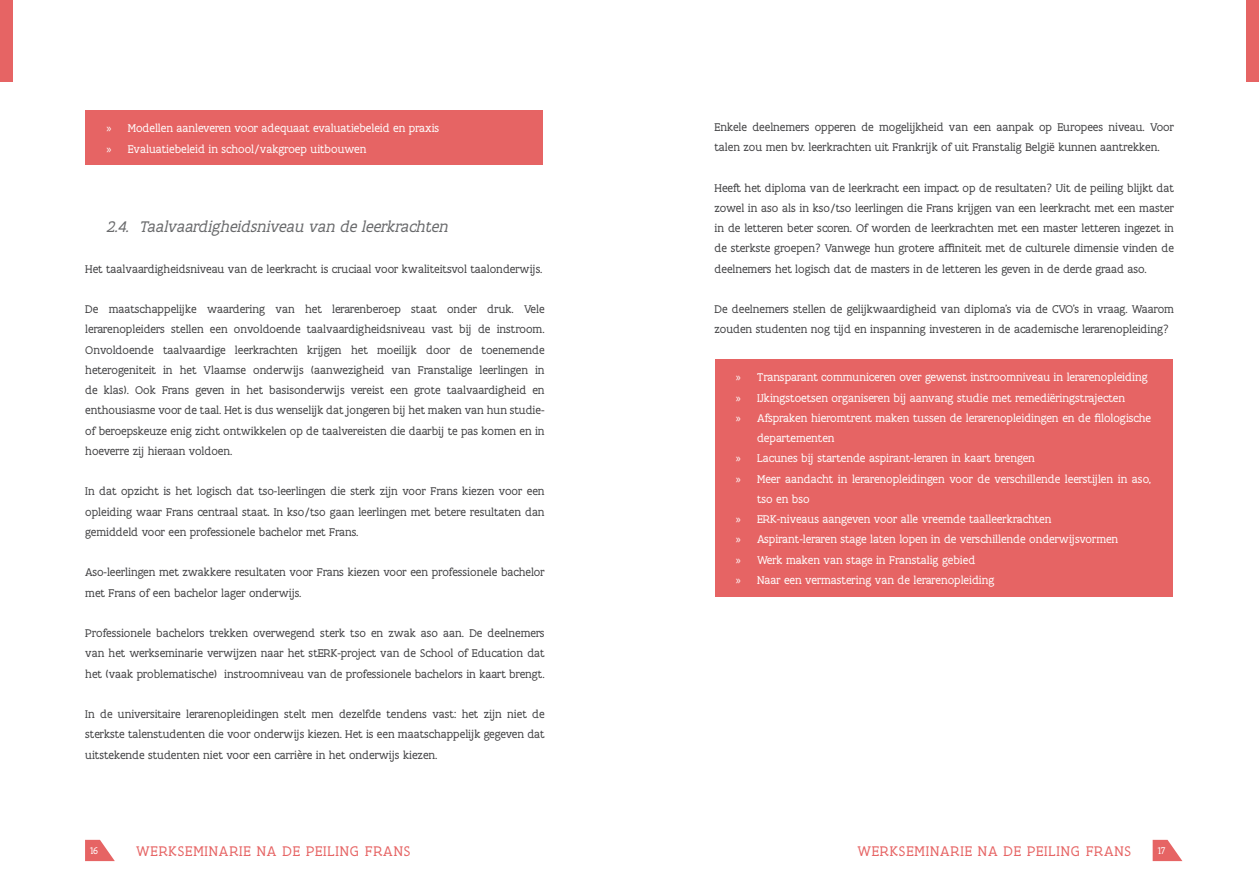
<style>
.page{position:relative;width:1259px;height:893px;background:#fff}
.page>*{position:absolute;margin:0;border:0;box-sizing:border-box;transform-origin:0 0}
.t1{font:italic 16.5px "Flanders Art Serif";color:#696a6c}
.t2{font:15px "Flanders Art Serif";letter-spacing:.055em;color:#e66464}
.t3{font:12px/20.2px "Flanders Art Serif";color:#404042;text-align:justify}
.t4{font:12px/20.2px "Flanders Art Serif";color:#fff}
.t5{font:10.5px "Flanders Art Serif";color:#fff}
.s1{font-family:"Myriad Pro"}
</style>
<div class="page">
<div style="left:1246px;top:0;width:13px;height:82px;background:#e66464"></div>
<div style="left:0;top:0;width:13px;height:82px;background:#e66464"></div>
<svg style="left:1152px;top:840px;width:30px;height:21px"></svg>
<svg style="left:85px;top:840px;width:30px;height:21px"></svg>
<div style="left:714px;top:360px;width:458px;height:237px;background:#e66464"></div>
<div style="left:85px;top:111px;width:458px;height:54px;background:#e66464"></div>
<p class="t4" style="left:107px;top:119px;width:334px"><span class="s1">»</span> Modellen aanleveren voor adequaat evaluatiebeleid en praxis <span class="s1">»</span> Evaluatiebeleid in school/vakgroep uitbouwen</p>
<h1 class="t1" style="left:107px;top:220px;width:346px">2.4. Taalvaardigheidsniveau van de leerkrachten</h1>
<p class="t3" style="left:85px;top:259px;width:458px">Het taalvaardigheidsniveau van de leerkracht is cruciaal voor kwaliteitsvol taalonderwijs.</p>
<p class="t3" style="left:85px;top:300px;width:461px">De maatschappelijke waardering van het lerarenberoep staat onder druk. Vele lerarenopleiders stellen een onvoldoende taalvaardigheidsniveau vast bij de instroom.<br>Onvoldoende taalvaardige leerkrachten krijgen het moeilijk door de toenemende heterogeniteit in het Vlaamse onderwijs (aanwezigheid van Franstalige leerlingen in de klas). Ook Frans geven in het basisonderwijs vereist een grote taalvaardigheid en enthousiasme voor de taal. Het is dus wenselijk dat jongeren bij het maken van hun studie&shy;of beroepskeuze enig zicht ontwikkelen op de taalvereisten die daarbij te pas komen en in hoeverre zij hieraan voldoen.</p>
<p class="t3" style="left:85px;top:482px;width:461px">In dat opzicht is het logisch dat tso-leerlingen die sterk zijn voor Frans kiezen voor een opleiding waar Frans centraal staat. In kso/tso gaan leerlingen met betere resultaten dan gemiddeld voor een professionele bachelor met Frans.</p>
<p class="t3" style="left:85px;top:563px;width:461px">Aso-leerlingen met zwakkere resultaten voor Frans kiezen voor een professionele bachelor met Frans of een bachelor lager onderwijs.</p>
<p class="t3" style="left:85px;top:624px;width:461px">Professionele bachelors trekken overwegend sterk tso en zwak aso aan. De deelnemers van het werkseminarie verwijzen naar het stERK-project van de School of Education dat het (vaak problematische) instroomniveau van de professionele bachelors in kaart brengt.</p>
<p class="t3" style="left:85px;top:705px;width:461px">In de universitaire lerarenopleidingen stelt men dezelfde tendens vast: het zijn niet de sterkste talenstudenten die voor onderwijs kiezen. Het is een maatschappelijk gegeven dat uitstekende studenten niet voor een carrière in het onderwijs kiezen.</p>
<p class="t3" style="left:714px;top:118px;width:461px">Enkele deelnemers opperen de mogelijkheid van een aanpak op Europees niveau. Voor talen zou men bv. leerkrachten uit Frankrijk of uit Franstalig België kunnen aantrekken.</p>
<p class="t3" style="left:714px;top:178px;width:461px">Heeft het diploma van de leerkracht een impact op de resultaten? Uit de peiling blijkt dat zowel in aso als in kso/tso leerlingen die Frans krijgen van een leerkracht met een master in de letteren beter scoren. Of worden de leerkrachten met een master letteren ingezet in de sterkste groepen? Vanwege hun grotere affiniteit met de culturele dimensie vinden de deelnemers het logisch dat de masters in de letteren les geven in de derde graad aso.</p>
<p class="t3" style="left:714px;top:300px;width:461px">De deelnemers stellen de gelijkwaardigheid van diploma’s via de CVO’s in vraag. Waarom zouden studenten nog tijd en inspanning investeren in de academische lerarenopleiding?</p>
<p class="t4" style="left:736px;top:368px;width:413px"><span class="s1">»</span> Transparant communiceren over gewenst instroomniveau in lerarenopleiding</p>
<p class="t4" style="left:736px;top:388px;width:391px"><span class="s1">»</span> IJkingstoetsen organiseren bij aanvang studie met remediëringstrajecten</p>
<p class="t4" style="left:736px;top:409px;width:417px"><span class="s1">»</span> Afspraken hieromtrent maken tussen de lerarenopleidingen en de filologische</p>
<p class="t4" style="left:757px;top:429px;width:79px">departementen</p>
<p class="t4" style="left:736px;top:449px;width:300px"><span class="s1">»</span> Lacunes bij startende aspirant-leraren in kaart brengen</p>
<p class="t4" style="left:736px;top:469px;width:417px"><span class="s1">»</span> Meer aandacht in lerarenopleidingen voor de verschillende leerstijlen in aso,</p>
<p class="t4" style="left:757px;top:489px;width:54px">tso en bso</p>
<p class="t4" style="left:736px;top:510px;width:317px"><span class="s1">»</span> ERK-niveaus aangeven voor alle vreemde taalleerkrachten</p>
<p class="t4" style="left:736px;top:530px;width:384px"><span class="s1">»</span> Aspirant-leraren stage laten lopen in de verschillende onderwijsvormen</p>
<p class="t4" style="left:736px;top:550px;width:241px"><span class="s1">»</span> Werk maken van stage in Franstalig gebied</p>
<p class="t4" style="left:736px;top:570px;width:260px"><span class="s1">»</span> Naar een vermastering van de lerarenopleiding</p>
<p class="t5" style="left:90px;top:846px;width:10px">16</p>
<p class="t2" style="left:136px;top:845px;width:276px">WERKSEMINARIE NA DE PEILING FRANS</p>
<p class="t2" style="left:857px;top:845px;width:275px">WERKSEMINARIE NA DE PEILING FRANS</p>
<p class="t5" style="left:1158px;top:846px;width:9px">17</p>
</div>
